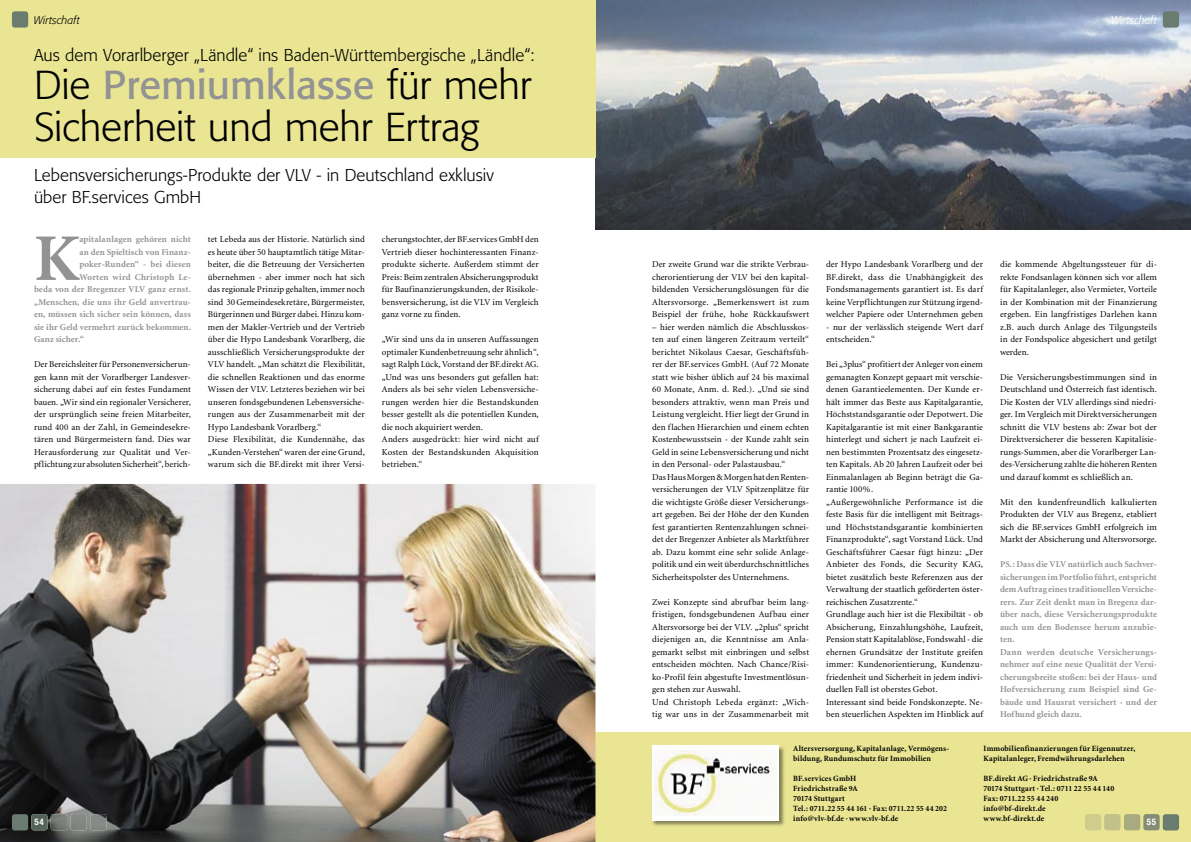
<style>
.page{position:relative;width:1191px;height:842px;background:#fff}
.page>*{position:absolute;margin:0;border:0;box-sizing:border-box;transform-origin:0 0}
.t1{font:700 66.7px "Minion";color:#939393}
.t2{font:300 40px/42px "Formata";letter-spacing:-.005em;color:#000}
.t3{font:300 17px/22px "Formata";letter-spacing:.005em;color:#000}
.t4{font:italic 300 11px "Formata";color:#fff}
.t5{font:italic 300 11px "Formata";color:#000}
.t6{font:9px/12.5px "Minion";letter-spacing:.01em;color:#000;text-align:justify}
.t7{font:700 9px/12.5px "Minion";letter-spacing:.01em;color:#939393}
.t8{font:700 condensed 9px "Helvetica Neue";color:#fff}
.t9{font:700 8px/10px "Minion";letter-spacing:.015em;color:#000}
.s1{font-weight:400;color:#939393}
</style>
<div class="page">
<div style="left:595px;top:733px;width:596px;height:109px;background:#e9e593"></div>
<img style="left:595px;top:0;width:596px;height:230px">
<div style="left:1143px;top:814px;width:16px;height:16px;background:#838d75;border-radius:3px"></div>
<div style="left:1162px;top:814px;width:17px;height:16px;background:#6a7b6f;border-radius:3px"></div>
<div style="left:1124px;top:814px;width:16px;height:16px;background:#a8ab7f;border-radius:3px"></div>
<div style="left:1104px;top:814px;width:16px;height:16px;background:#c2c189;border-radius:3px"></div>
<div style="left:1085px;top:814px;width:16px;height:16px;background:#cfcd8c;border-radius:3px"></div>
<div style="left:1162px;top:11px;width:17px;height:17px;background:#6a7b6f;border-radius:3px"></div>
<img style="left:652px;top:745px;width:133px;height:81px">
<div style="left:652px;top:746px;width:127px;height:75px;background:#fff"></div>
<img style="left:654px;top:751px;width:120px;height:65px">
<div style="left:0;top:0;width:595px;height:158px;background:#e9e593"></div>
<img style="left:0;top:484px;width:595px;height:358px">
<img style="left:31px;top:814px;width:17px;height:16px;border-radius:3px">
<div style="left:12px;top:814px;width:16px;height:16px;background:#6a7b6f;border-radius:3px"></div>
<img style="left:51px;top:814px;width:16px;height:16px;border-radius:3px">
<img style="left:70px;top:814px;width:17px;height:16px;border-radius:3px">
<img style="left:90px;top:814px;width:17px;height:16px;border-radius:3px">
<div style="left:12px;top:11px;width:16px;height:17px;background:#6a7b6f;border-radius:3px"></div>
<p class="t5" style="left:34px;top:13px;width:47px">Wirtschaft</p>
<h3 class="t3" style="left:34px;top:44px;width:502px">Aus dem Vorarlberger „Ländle“ ins Baden-Württembergische „Ländle“:</h3>
<h2 class="t2" style="left:34px;top:64px;width:499px">Die <span class="s1">Premiumklasse</span> für mehr<br>Sicherheit und mehr Ertrag</h2>
<h3 class="t3" style="left:34px;top:164px;width:461px">Lebensversicherungs-Produkte der VLV - in Deutschland exklusiv über BF.services GmbH</h3>
<h1 class="t1" style="left:34px;top:225px;width:47px">K</h1>
<p class="t7" style="left:79px;top:234px;width:113px">apitalanlagen gehören nicht</p>
<p class="t7" style="left:79px;top:246px;width:113px">an den Spieltisch von Finanz-</p>
<p class="t7" style="left:79px;top:259px;width:113px">poker-Runden“ - bei diesen</p>
<p class="t7" style="left:79px;top:271px;width:113px">Worten wird Christoph Le-</p>
<p class="t7" style="left:34px;top:284px;width:158px">beda von der Bregenzer VLV ganz ernst.</p>
<p class="t7" style="left:34px;top:296px;width:158px">„Menschen, die uns ihr Geld anvertrau-</p>
<p class="t7" style="left:34px;top:309px;width:158px">en, müssen sich sicher sein können, dass</p>
<p class="t7" style="left:34px;top:321px;width:158px">sie ihr Geld vermehrt zurück bekommen.</p>
<p class="t7" style="left:34px;top:334px;width:51px">Ganz sicher.“</p>
<p class="t6" style="left:34px;top:359px;width:158px">Der Bereichsleiter für Personenversicherun&shy;gen kann mit der Vorarlberger Landesver&shy;sicherung dabei auf ein festes Fundament bauen. „Wir sind ein regionaler Versicherer, der ursprünglich seine freien Mitarbeiter, rund 400 an der Zahl, in Gemeindesekre&shy;tären und Bürgermeistern fand. Dies war Herausforderung zur Qualität und Ver&shy;pflichtung zur absoluten Sicherheit“, berich-</p>
<p class="t6" style="left:208px;top:234px;width:158px;text-align:left">tet Lebeda aus der Historie. Natürlich sind es heute über 50 hauptamtlich tätige Mitar&shy;beiter, die die Betreuung der Versicherten übernehmen - aber immer noch hat sich das regionale Prinzip gehalten, immer noch sind 30 Gemeindesekretäre, Bürgermeister, Bürgerinnen und Bürger dabei. Hinzu kom&shy;men der Makler-Vertrieb und der Vertrieb über die Hypo Landesbank Vorarlberg, die ausschließlich Versicherungsprodukte der VLV handelt. „Man schätzt die Flexibilität, die schnellen Reaktionen und das enorme Wissen der VLV. Letzteres beziehen wir bei unseren fondsgebundenen Lebensversiche&shy;rungen aus der Zusammenarbeit mit der Hypo Landesbank Vorarlberg.“<br>Diese Flexibilität, die Kundennähe, das „Kunden-Verstehen“ waren der eine Grund, warum sich die BF.direkt mit ihrer Versi-</p>
<p class="t6" style="left:382px;top:234px;width:158px">cherungstochter, der BF.services GmbH den Vertrieb dieser hochinteressanten Finanz&shy;produkte sicherte. Außerdem stimmt der Preis: Beim zentralen Absicherungsprodukt für Baufinanzierungskunden, der Risikole&shy;bensversicherung, ist die VLV im Vergleich ganz vorne zu finden.</p>
<p class="t6" style="left:382px;top:334px;width:158px;text-align:left">„Wir sind uns da in unseren Auffassungen optimaler Kundenbetreuung sehr ähnlich“, sagt Ralph Lück, Vorstand der BF.direkt AG. „Und was uns besonders gut gefallen hat:<br>Anders als bei sehr vielen Lebensversiche&shy;rungen werden hier die Bestandskunden besser gestellt als die potentiellen Kunden, die noch akquiriert werden.<br>Anders ausgedrückt: hier wird nicht auf Kosten der Bestandskunden Akquisition betrieben.“</p>
<p class="t8" style="left:35px;top:817px;width:11px">54</p>
<p class="t4" style="left:1111px;top:13px;width:47px">Wirtschaft</p>
<p class="t6" style="left:652px;top:259px;width:158px">Der zweite Grund war die strikte Verbrau&shy;cherorientierung der VLV bei den kapital&shy;bildenden Versicherungslösungen für die Altersvorsorge. „Bemerkenswert ist zum Beispiel der frühe, hohe Rückkaufswert</p>
<p class="t6" style="left:652px;top:321px;width:158px;text-align:left">– hier werden nämlich die Abschlusskos&shy;ten auf einen längeren Zeitraum verteilt“ berichtet Nikolaus Caesar, Geschäftsfüh&shy;rer der BF.services GmbH. (Auf 72 Monate statt wie bisher üblich auf 24 bis maximal 60 Monate, Anm. d. Red.). „Und sie sind besonders attraktiv, wenn man Preis und Leistung vergleicht. Hier liegt der Grund in den flachen Hierarchien und einem echten Kostenbewusstsein - der Kunde zahlt sein Geld in seine Lebensversicherung und nicht in den Personal- oder Palastausbau.“<br>Das Haus Morgen &amp; Morgen hat den Renten&shy;versicherungen der VLV Spitzenplätze für die wichtigste Größe dieser Versicherungs&shy;art gegeben. Bei der Höhe der den Kunden fest garantierten Rentenzahlungen schnei&shy;det der Bregenzer Anbieter als Marktführer ab. Dazu kommt eine sehr solide Anlage&shy;politik und ein weit überdurchschnittliches Sicherheitspolster des Unternehmens.</p>
<p class="t6" style="left:652px;top:596px;width:158px;text-align:left">Zwei Konzepte sind abrufbar beim lang&shy;fristigen, fondsgebundenen Aufbau einer Altersvorsorge bei der VLV. „2plus“ spricht diejenigen an, die Kenntnisse am Anla&shy;gemarkt selbst mit einbringen und selbst entscheiden möchten. Nach Chance/Risi&shy;ko-Profil fein abgestufte Investmentlösun&shy;gen stehen zur Auswahl.<br>Und Christoph Lebeda ergänzt: „Wich&shy;tig war uns in der Zusammenarbeit mit</p>
<p class="t6" style="left:826px;top:259px;width:158px">der Hypo Landesbank Vorarlberg und der BF.direkt, dass die Unabhängigkeit des Fondsmanagements garantiert ist. Es darf keine Verpflichtungen zur Stützung irgend&shy;welcher Papiere oder Unternehmen geben</p>
<p class="t6" style="left:826px;top:321px;width:158px">- nur der verlässlich steigende Wert darf entscheiden.“</p>
<p class="t6" style="left:826px;top:359px;width:158px;text-align:left">Bei „3plus“ profitiert der Anleger von einem gemanagten Konzept gepaart mit verschie&shy;denen Garantieelementen. Der Kunde er&shy;hält immer das Beste aus Kapitalgarantie, Höchststandsgarantie oder Depotwert. Die Kapitalgarantie ist mit einer Bankgarantie hinterlegt und sichert je nach Laufzeit ei&shy;nen bestimmten Prozentsatz des eingesetz&shy;ten Kapitals. Ab 20 Jahren Laufzeit oder bei Einmalanlagen ab Beginn beträgt die Ga&shy;rantie 100%.<br>„Außergewöhnliche Performance ist die feste Basis für die intelligent mit Beitrags&shy;und Höchststandsgarantie kombinierten Finanzprodukte“, sagt Vorstand Lück. Und Geschäftsführer Caesar fügt hinzu: „Der Anbieter des Fonds, die Security KAG, bietet zusätzlich beste Referenzen aus der Verwaltung der staatlich geförderten öster&shy;reichischen Zusatzrente.“<br>Grundlage auch hier ist die Flexibiltät - ob Absicherung, Einzahlungshöhe, Laufzeit, Pension statt Kapitalablöse, Fondswahl - die ehernen Grundsätze der Institute greifen immer: Kundenorientierung, Kundenzu&shy;friedenheit und Sicherheit in jedem indivi&shy;duellen Fall ist oberstes Gebot.<br>Interessant sind beide Fondskonzepte. Ne&shy;ben steuerlichen Aspekten im Hinblick auf</p>
<p class="t6" style="left:1000px;top:259px;width:158px">die kommende Abgeltungssteuer für di&shy;rekte Fondsanlagen können sich vor allem für Kapitalanleger, also Vermieter, Vorteile in der Kombination mit der Finanzierung ergeben. Ein langfristiges Darlehen kann z.B. auch durch Anlage des Tilgungsteils in der Fondspolice abgesichert und getilgt werden.</p>
<p class="t6" style="left:1000px;top:371px;width:158px">Die Versicherungsbestimmungen sind in Deutschland und Österreich fast identisch.<br>Die Kosten der VLV allerdings sind niedri&shy;ger. Im Vergleich mit Direktversicherungen schnitt die VLV bestens ab: Zwar bot der Direktversicherer die besseren Kapitalisie&shy;rungs-Summen, aber die Vorarlberger Lan&shy;des-Versicherung zahlte die höheren Renten und darauf kommt es schließlich an.</p>
<p class="t6" style="left:1000px;top:496px;width:158px">Mit den kundenfreundlich kalkulierten Produkten der VLV aus Bregenz, etabliert sich die BF.services GmbH erfolgreich im Markt der Absicherung und Altersvorsorge.</p>
<p class="t7" style="left:1000px;top:559px;width:158px">PS.: Dass die VLV natürlich auch Sachver&shy;sicherungen im Portfolio führt, entspricht dem Auftrag eines traditionellen Versiche&shy;rers. Zur Zeit denkt man in Bregenz dar&shy;über nach, diese Versicherungsprodukte auch um den Bodensee herum anzubie&shy;ten.<br>Dann werden deutsche Versicherungs&shy;nehmer auf eine neue Qualität der Versi&shy;cherungsbreite stoßen: bei der Haus- und Hofversicherung zum Beispiel sind Ge&shy;bäude und Hausrat versichert - und der Hofhund gleich dazu.</p>
<p class="t9" style="left:793px;top:743px;width:157px">Altersversorgung, Kapitalanlage, Vermögens&shy;bildung, Rundumschutz für Immobilien</p>
<p class="t9" style="left:793px;top:773px;width:155px">BF.services GmbH<br>Friedrichstraße 9A<br>70174 Stuttgart<br>Tel.: 0711.22 55 44 161 · Fax: 0711.22 55 44 202 info@vlv-bf.de · www.vlv-bf.de</p>
<p class="t9" style="left:983px;top:743px;width:153px">Immobilienfinanzierungen für Eigennutzer,<br>Kapitalanleger, Fremdwährungsdarlehen</p>
<p class="t9" style="left:983px;top:773px;width:132px">BF.direkt AG · Friedrichstraße 9A<br>70174 Stuttgart · Tel.: 0711 22 55 44 140<br>Fax: 0711.22 55 44 240 info@bf-direkt.de<br>www.bf-direkt.de</p>
<p class="t8" style="left:1146px;top:817px;width:11px">55</p>
</div>
